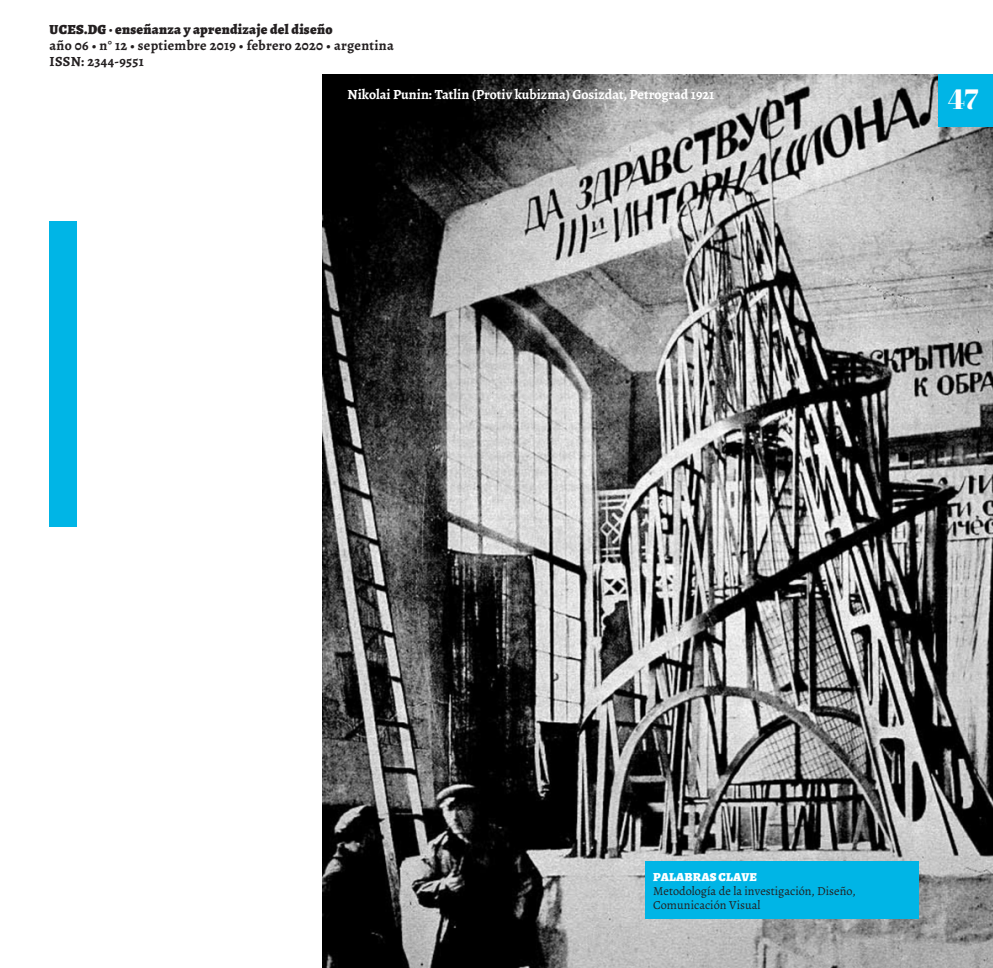
<style>
.page{position:relative;width:993px;height:968px;background:#fff}
.page>*{position:absolute;margin:0;border:0;box-sizing:border-box;transform-origin:0 0}
.t1{font:28px "Abril Fatface";color:#fff}
.t2{font:700 14px/15.8px "Alegreya";letter-spacing:.02em;color:#231f20}
.t3{font:700 14px "Alegreya";color:#fff}
.t4{font:900 14px "Alegreya";letter-spacing:.02em;color:#231f20}
.t5{font:12.25px/14px "Alegreya";color:#231f20}
.t6{font:900 12.25px "Alegreya";letter-spacing:.01em;color:#fff}
</style>
<div class="page">
<img style="left:322px;top:74px;width:670px;height:893px">
<div style="left:937px;top:74px;width:55px;height:53px;background:#00b5e6"></div>
<div style="left:50px;top:221px;width:27px;height:305px;background:#00b5e6"></div>
<div style="left:645px;top:860px;width:273px;height:58px;background:#00b5e6"></div>
<p class="t4" style="left:50px;top:20px;width:284px">UCES.DG · enseñanza y aprendizaje del diseño</p>
<p class="t2" style="left:50px;top:37px;width:345px">año 06 • n° 12 • septiembre 2019 • febrero 2020 • argentina<br>ISSN: 2344-9551</p>
<p class="t3" style="left:347px;top:85px;width:368px">Nikolai Punin: Tatlin (Protiv kubizma) Gosizdat, Petrograd 1921</p>
<h1 class="t1" style="left:947px;top:79px;width:32px">47</h1>
<p class="t6" style="left:653px;top:867px;width:105px">PALABRAS CLAVE</p>
<p class="t5" style="left:653px;top:883px;width:204px">Metodología de la investigación, Diseño,<br>Comunicación Visual</p>
</div>
